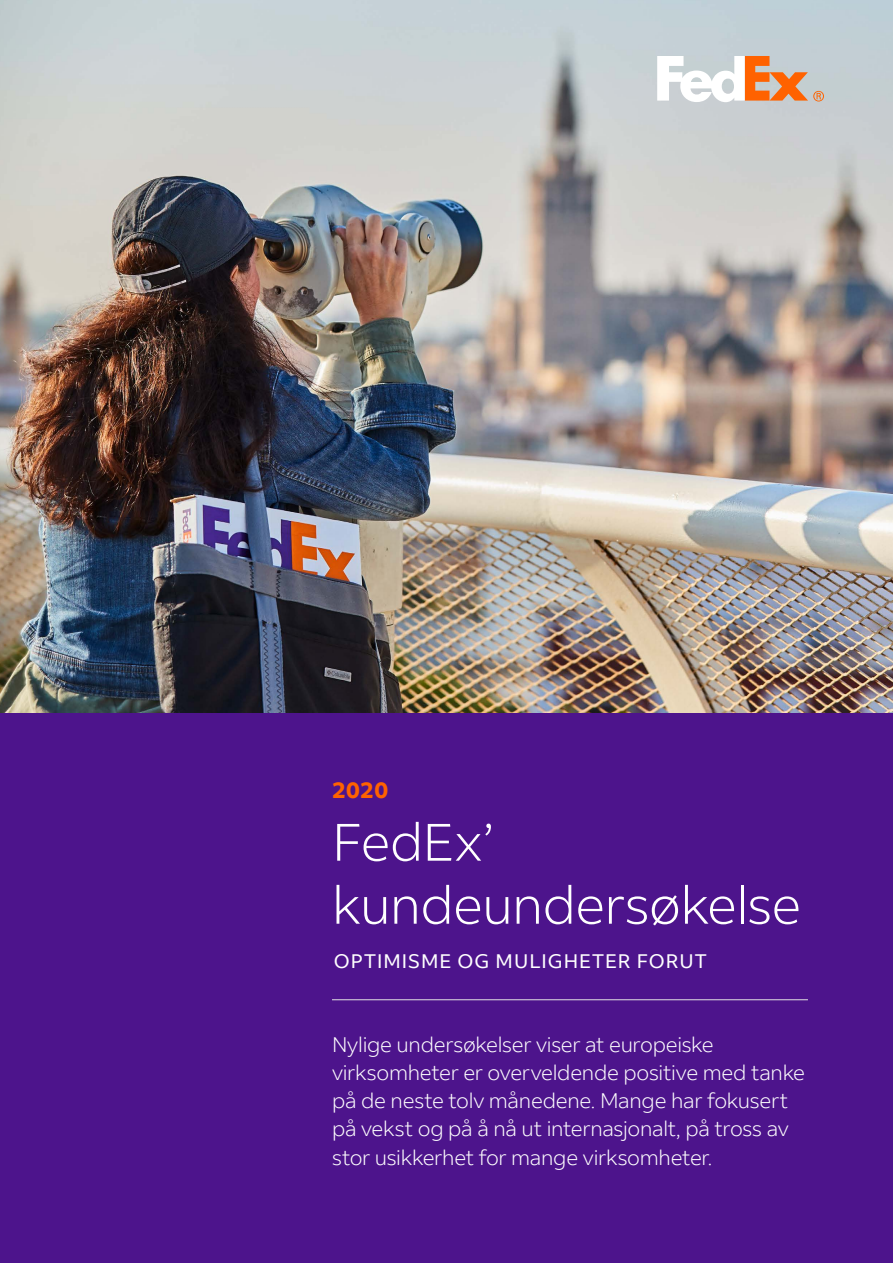
<style>
.page{position:relative;width:893px;height:1263px;background:#fff}
.page>*{position:absolute;margin:0;border:0;box-sizing:border-box;transform-origin:0 0}
.t1{font:300 52.5px/63px "Fed Ex Sans";letter-spacing:-.01em;color:#fff}
.t2{font:700 22.5px "Fed Ex Sans";color:#ff6200}
.t3{font:300 21px/28.2px "Fed Ex Sans";letter-spacing:-.015em;color:#fff}
.t4{font:19.5px "Fed Ex Sans";letter-spacing:.055em;color:#fff}
</style>
<div class="page">
<img style="left:0;top:0;width:893px;height:713px">
<div style="left:0;top:713px;width:893px;height:550px;background:#4d148c"></div>
<svg style="left:657px;top:56px;width:167px;height:46px"></svg>
<hr style="left:332px;top:999px;width:476px;height:1px;background:#e3e3e3">
<p class="t2" style="left:332px;top:777px;width:58px">2020</p>
<p class="t1" style="left:332px;top:811px;width:471px">FedEx’ kundeundersøkelse</p>
<p class="t4" style="left:334px;top:950px;width:374px">OPTIMISME OG MULIGHETER FORUT</p>
<p class="t3" style="left:332px;top:1030px;width:475px">Nylige undersøkelser viser at europeiske virksomheter er overveldende positive med tanke på de neste tolv månedene. Mange har fokusert på vekst og på å nå ut internasjonalt, på tross av stor usikkerhet for mange virksomheter.</p>
</div>
